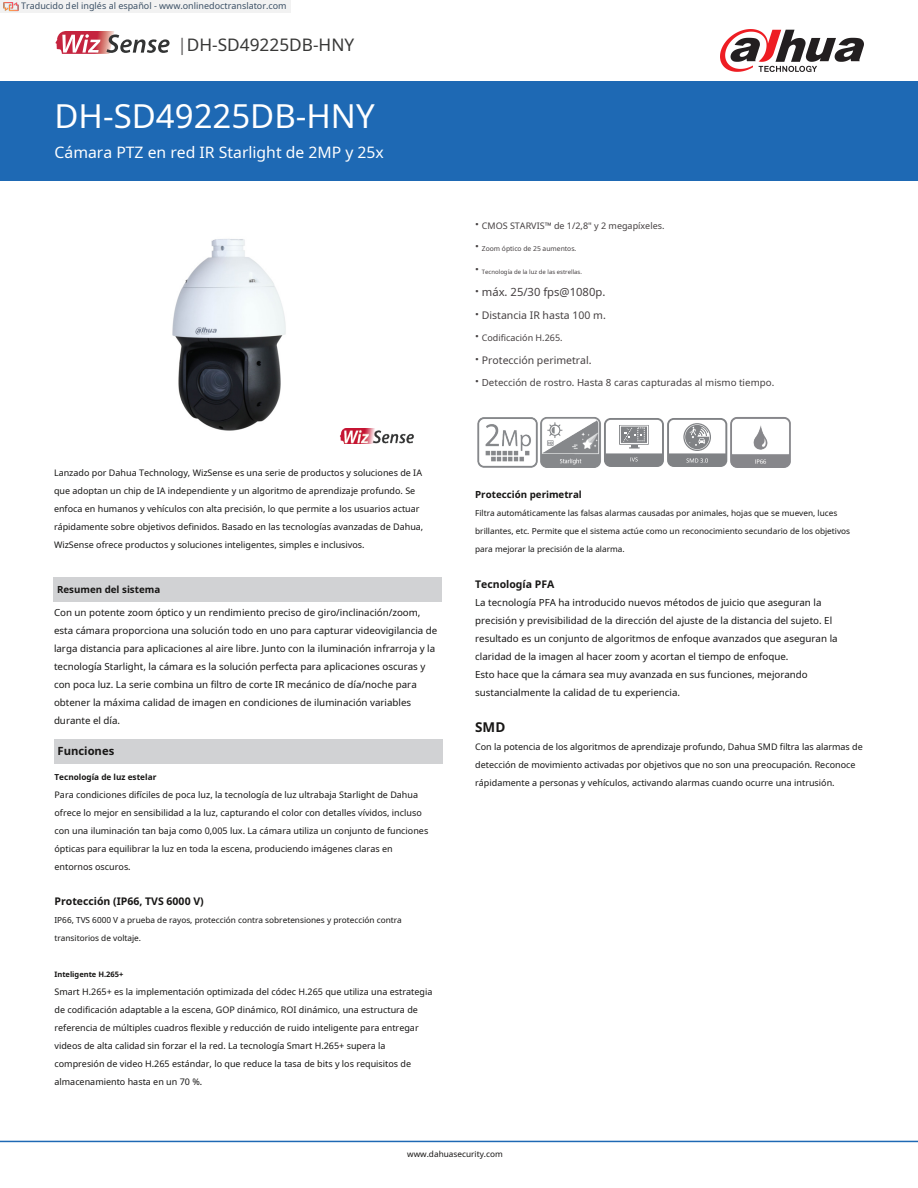
<style>
.page{position:relative;width:918px;height:1188px;background:#fff}
.page>*{position:absolute;margin:0;border:0;box-sizing:border-box;transform-origin:0 0}
.t1{font:33px "Noto Sans";color:#fff}
.t2{font:17.25px "Noto Sans";color:#383837}
.t3{font:15.75px "Noto Sans";color:#fff}
.t4{font:700 13.5px "Noto Sans";color:#171615}
.t5{font:700 13.5px "Noto Sans";color:#454041}
.t6{font:11.25px "Noto Sans";color:#454041}
.t7{font:700 11.25px "Noto Sans";color:#171615}
.t8{font:10.5px "Noto Sans";color:#454041}
.t9{font:700 10.5px "Noto Sans";color:#171615}
.t10{font:9.75px/18px "Noto Sans";color:#171615}
.t11{font:9.75px "Noto Sans";color:#454041}
.t12{font:700 9.75px "Noto Sans";color:#171615}
.t13{font:9px/18px "Noto Sans";color:#171615}
.t14{font:9px "Noto Sans";color:rgb(15 43 70/.8)}
.t15{font:9px "Noto Sans";color:#454041}
.t16{font:8.25px/18px "Noto Sans";color:#171615}
.t17{font:700 8.25px "Noto Sans";color:#171615}
.t18{font:700 7.5px "Noto Sans";color:#171615}
.t19{font:6.75px "Noto Sans";color:#454041}
.t20{font:6px "Noto Sans";color:#454041}
.s1{color:#616060}
.s2{font-weight:700;font-size:13.5px}
</style>
<div class="page">
<div style="left:0;top:81px;width:918px;height:100px;background:#1e69b4"></div>
<div style="left:53px;top:577px;width:389px;height:24px;background:#d1d2d4"></div>
<div style="left:54px;top:739px;width:389px;height:24px;background:#d1d2d4"></div>
<hr style="left:0;top:1141px;width:918px;height:1px;background:#1e69b4">
<svg style="left:720px;top:29px;width:144px;height:43px"></svg>
<img style="left:172px;top:239px;width:179px;height:192px">
<img style="left:477px;top:417px;width:61px;height:51px">
<img style="left:540px;top:417px;width:61px;height:51px">
<img style="left:730px;top:417px;width:61px;height:51px">
<svg style="left:604px;top:418px;width:123px;height:49px"></svg>
<svg style="left:56px;top:31px;width:114px;height:23px"></svg>
<img style="left:339px;top:429px;width:75px;height:15px">
<div style="left:0;top:0;width:291px;height:14px;background:#f2f2f2"></div>
<img style="left:4px;top:2px;width:15px;height:12px">
<p class="t14" style="left:21px;top:-1px;width:267px">Traducido del inglés al español - www.onlinedoctranslator.com</p>
<h2 class="t2" style="left:177px;top:32px;width:178px"><span class="s1">|</span>DH-SD49225DB-HNY</h2>
<h1 class="t1" style="left:55px;top:93px;width:322px">DH-SD49225DB-HNY</h1>
<h3 class="t3" style="left:55px;top:141px;width:331px">Cámara PTZ en red IR Starlight de 2MP y 25x</h3>
<p class="t13" style="left:54px;top:463px;width:371px">Lanzado por Dahua Technology, WizSense es una serie de productos y soluciones de IA que adoptan un chip de IA independiente y un algoritmo de aprendizaje profundo. Se enfoca en humanos y vehículos con alta precisión, lo que permite a los usuarios actuar rápidamente sobre objetivos definidos. Basado en las tecnologías avanzadas de Dahua, WizSense ofrece productos y soluciones inteligentes, simples e inclusivos.</p>
<p class="t15" style="left:475px;top:219px;width:191px"><span class="s2">·</span> CMOS STARVIS™ de 1/2,8" y 2 megapíxeles.</p>
<p class="t19" style="left:475px;top:244px;width:103px"><span class="s2">·</span> Zoom óptico de 25 aumentos.</p>
<h3 class="t5" style="left:475px;top:259px;width:5px">·</h3>
<p class="t20" style="left:482px;top:267px;width:102px">Tecnología de la luz de las estrellas.</p>
<p class="t6" style="left:475px;top:284px;width:132px"><span class="s2">·</span> máx. 25/30 fps@1080p.</p>
<p class="t8" style="left:475px;top:308px;width:132px"><span class="s2">·</span> Distancia IR hasta 100 m.</p>
<p class="t15" style="left:475px;top:332px;width:89px"><span class="s2">·</span> Codificación H.265.</p>
<p class="t8" style="left:475px;top:353px;width:118px"><span class="s2">·</span> Protección perimetral.</p>
<p class="t11" style="left:475px;top:376px;width:301px"><span class="s2">·</span> Detección de rostro. Hasta 8 caras capturadas al mismo tiempo.</p>
<p class="t12" style="left:475px;top:487px;width:108px">Protección perimetral</p>
<p class="t16" style="left:475px;top:504px;width:377px">Filtra automáticamente las falsas alarmas causadas por animales, hojas que se mueven, luces brillantes, etc. Permite que el sistema actúe como un reconocimiento secundario de los objetivos para mejorar la precisión de la alarma.</p>
<p class="t12" style="left:57px;top:582px;width:105px">Resumen del sistema</p>
<p class="t9" style="left:475px;top:577px;width:81px">Tecnología PFA</p>
<p class="t10" style="left:475px;top:593px;width:364px">La tecnología PFA ha introducido nuevos métodos de juicio que aseguran la precisión y previsibilidad de la dirección del ajuste de la distancia del sujeto. El resultado es un conjunto de algoritmos de enfoque avanzados que aseguran la claridad de la imagen al hacer zoom y acortan el tiempo de enfoque.<br>Esto hace que la cámara sea muy avanzada en sus funciones, mejorando sustancialmente la calidad de tu experiencia.</p>
<p class="t10" style="left:54px;top:603px;width:385px">Con un potente zoom óptico y un rendimiento preciso de giro/inclinación/zoom, esta cámara proporciona una solución todo en uno para capturar videovigilancia de larga distancia para aplicaciones al aire libre. Junto con la iluminación infrarroja y la tecnología Starlight, la cámara es la solución perfecta para aplicaciones oscuras y con poca luz. La serie combina un filtro de corte IR mecánico de día/noche para obtener la máxima calidad de imagen en condiciones de iluminación variables durante el día.</p>
<h3 class="t4" style="left:475px;top:717px;width:32px">SMD</h3>
<p class="t13" style="left:475px;top:737px;width:389px">Con la potencia de los algoritmos de aprendizaje profundo, Dahua SMD filtra las alarmas de detección de movimiento activadas por objetivos que no son una preocupación. Reconoce rápidamente a personas y vehículos, activando alarmas cuando ocurre una intrusión.</p>
<p class="t7" style="left:58px;top:742px;width:58px">Funciones</p>
<p class="t17" style="left:55px;top:771px;width:103px">Tecnología de luz estelar</p>
<p class="t13" style="left:55px;top:785px;width:375px">Para condiciones difíciles de poca luz, la tecnología de luz ultrabaja Starlight de Dahua ofrece lo mejor en sensibilidad a la luz, capturando el color con detalles vívidos, incluso con una iluminación tan baja como 0,005 lux. La cámara utiliza un conjunto de funciones ópticas para equilibrar la luz en toda la escena, produciendo imágenes claras en entornos oscuros.</p>
<p class="t9" style="left:55px;top:894px;width:151px">Protección (IP66, TVS 6000 V)</p>
<p class="t16" style="left:55px;top:911px;width:349px">IP66, TVS 6000 V a prueba de rayos, protección contra sobretensiones y protección contra transitorios de voltaje.</p>
<p class="t18" style="left:55px;top:969px;width:70px">Inteligente H.265+</p>
<p class="t13" style="left:55px;top:982px;width:379px">Smart H.265+ es la implementación optimizada del códec H.265 que utiliza una estrategia de codificación adaptable a la escena, GOP dinámico, ROI dinámico, una estructura de referencia de múltiples cuadros flexible y reducción de ruido inteligente para entregar videos de alta calidad sin forzar el la red. La tecnología Smart H.265+ supera la compresión de video H.265 estándar, lo que reduce la tasa de bits y los requisitos de almacenamiento hasta en un 70 %.</p>
<p class="t16" style="left:407px;top:1145px;width:97px">www.dahuasecurity.com</p>
</div>
